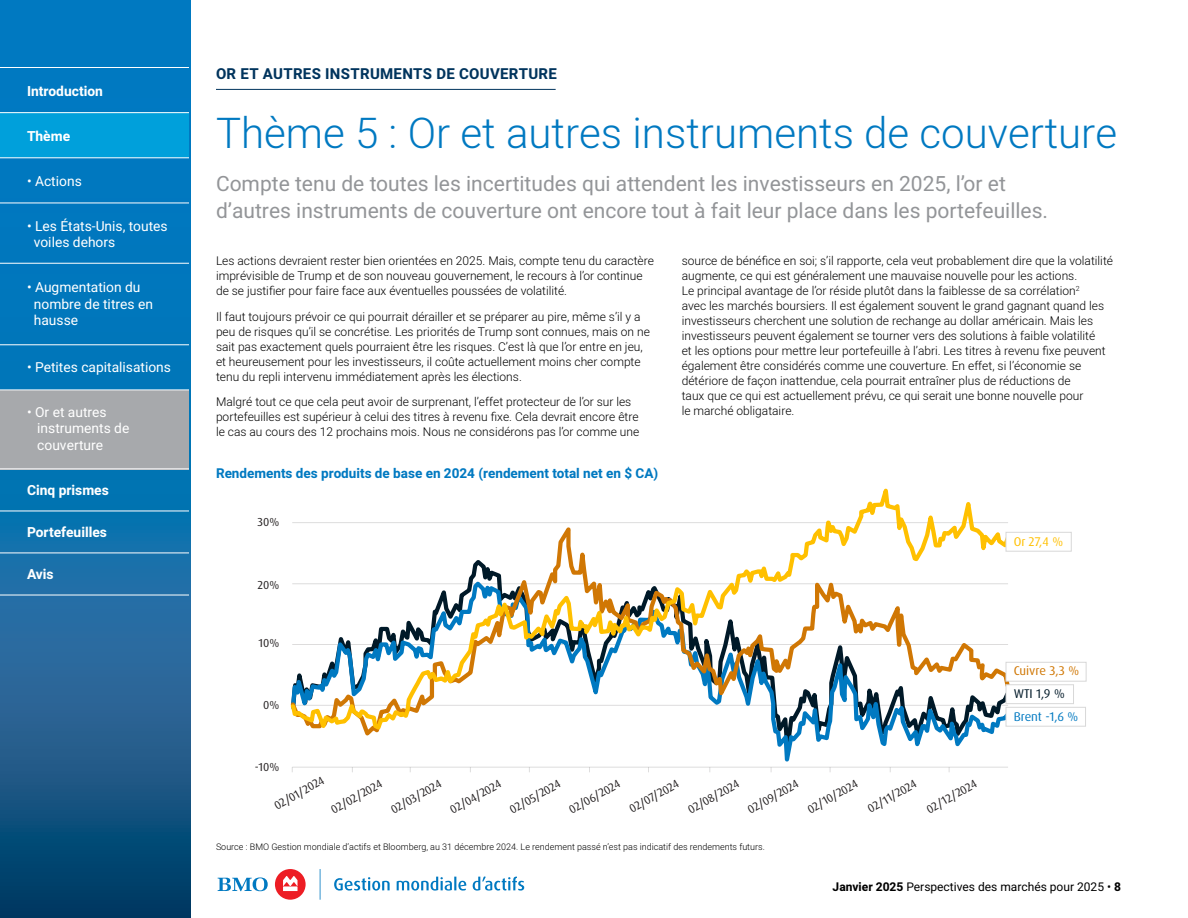
<style>
.page{position:relative;width:1188px;height:918px;background:#fff}
.page>*{position:absolute;margin:0;border:0;box-sizing:border-box;transform-origin:0 0}
.Heading_1{font:300 42px "Heebo";color:#0079c1}
.Paragraph_1{font:21px/27px "Heebo";color:#939598}
.Heading_2{font:700 15px "Heebo";letter-spacing:.02em;color:#00345d}
.t1{font:13.8px "Heebo";color:#fff}
.t2{font:700 13.8px "Heebo";color:#fff}
.t3{font:700 13.5px "Heebo";color:#0079c1}
.t4{font:12.6px/23px "Dax Pro";color:#d07704}
.t5{font:12.6px "Dax Pro";color:#ffc000}
.t6{font:300 12px/15px "Heebo";color:#000}
.t7{font:12px "Heebo";color:#000}
.t8{font:11.55px "Dax Pro";color:#231f20}
.t9{font:300 9px "Heebo";color:#000}
.s1{color:#001928}
.s2{color:#0079c1}
.s3{font-weight:700}
</style>
<div class="page">
<div style="left:275px;top:869px;width:31px;height:31px;background:#ed1d24;border-radius:50%"></div>
<svg style="left:283px;top:876px;width:15px;height:15px"></svg>
<svg style="left:320px;top:869px;width:1px;height:31px"></svg>
<svg style="left:218px;top:877px;width:50px;height:14px"></svg>
<svg style="left:334px;top:877px;width:56px;height:14px"></svg>
<svg style="left:473px;top:876px;width:51px;height:15px"></svg>
<svg style="left:397px;top:877px;width:69px;height:14px"></svg>
<svg style="left:0;top:0;width:190px;height:918px;background:#0e6aa5"></svg>
<hr style="left:216px;top:89px;width:340px;height:1px;background:#00345d">
<svg style="left:292px;top:741px;width:716px;height:32px"></svg>
<svg style="left:290px;top:488px;width:724px;height:251px"></svg>
<div style="left:1006px;top:532px;width:65px;height:19px;background:#fff"></div>
<div style="left:1006px;top:532px;width:66px;height:19px;border:1px solid #d8d8d8"></div>
<div style="left:1006px;top:662px;width:80px;height:19px;background:#fff"></div>
<div style="left:1006px;top:662px;width:80px;height:19px;border:1px solid #d8d8d8"></div>
<div style="left:1006px;top:685px;width:68px;height:19px;background:#fff"></div>
<div style="left:1006px;top:684px;width:68px;height:20px;border:1px solid #d8d8d8"></div>
<div style="left:1006px;top:707px;width:80px;height:19px;background:#fff"></div>
<div style="left:1006px;top:707px;width:80px;height:19px;border:1px solid #d8d8d8"></div>
<hr style="left:0;top:67px;width:189px;height:1px;background:#fff">
<div style="left:0;top:112px;width:189px;height:46px;background:#00a0db"></div>
<div style="left:0;top:390px;width:189px;height:79px;background:#a7a9ac"></div>
<hr style="left:0;top:112px;width:189px;height:1px;background:#fff">
<hr style="left:0;top:158px;width:189px;height:1px;background:#fff">
<hr style="left:0;top:203px;width:189px;height:1px;background:#fff">
<hr style="left:0;top:390px;width:189px;height:1px;background:#fff">
<hr style="left:0;top:553px;width:189px;height:1px;background:#fff">
<hr style="left:0;top:595px;width:189px;height:1px;background:#fff">
<hr style="left:0;top:263px;width:189px;height:1px;background:#fff">
<hr style="left:0;top:345px;width:189px;height:1px;background:#fff">
<hr style="left:0;top:469px;width:189px;height:1px;background:#fff">
<hr style="left:0;top:511px;width:189px;height:1px;background:#fff">
<p class="t2" style="left:27px;top:81px;width:77px">Introduction</p>
<p class="t2" style="left:27px;top:126px;width:45px">Thème</p>
<p class="t1" style="left:27px;top:171px;width:56px">• Actions</p>
<p class="t1" style="left:27px;top:216px;width:142px">• Les États-Unis, toutes</p>
<p class="t1" style="left:34px;top:233px;width:83px">voiles dehors</p>
<p class="t1" style="left:27px;top:278px;width:115px">• Augmentation du</p>
<p class="t1" style="left:34px;top:294px;width:121px">nombre de titres en</p>
<p class="t1" style="left:34px;top:311px;width:46px">hausse</p>
<p class="t1" style="left:27px;top:357px;width:146px">• Petites capitalisations</p>
<p class="t1" style="left:27px;top:402px;width:81px">• Or et autres</p>
<p class="t1" style="left:37px;top:419px;width:94px">instruments de</p>
<p class="t1" style="left:37px;top:435px;width:67px">couverture</p>
<p class="t2" style="left:27px;top:480px;width:83px">Cinq prismes</p>
<p class="t2" style="left:27px;top:522px;width:82px">Portefeuilles</p>
<p class="t2" style="left:27px;top:564px;width:28px">Avis</p>
<p class="Heading_2" style="left:216px;top:63px;width:342px">OR ET AUTRES INSTRUMENTS DE COUVERTURE</p>
<p class="Heading_1" style="left:216px;top:104px;width:903px">Thème 5 : Or et autres instruments de couverture</p>
<p class="Paragraph_1" style="left:216px;top:170px;width:834px">Compte tenu de toutes les incertitudes qui attendent les investisseurs en 2025, l’or et d’autres instruments de couverture ont encore tout à fait leur place dans les portefeuilles.</p>
<p class="t6" style="left:216px;top:253px;width:440px">Les actions devraient rester bien orientées en 2025. Mais, compte tenu du caractère imprévisible de Trump et de son nouveau gouvernement, le recours à l’or continue de se justifier pour faire face aux éventuelles poussées de volatilité.</p>
<p class="t6" style="left:216px;top:309px;width:435px">Il faut toujours prévoir ce qui pourrait dérailler et se préparer au pire, même s’il y a peu de risques qu’il se concrétise. Les priorités de Trump sont connues, mais on ne sait pas exactement quels pourraient être les risques. C’est là que l’or entre en jeu, et heureusement pour les investisseurs, il coûte actuellement moins cher compte tenu du repli intervenu immédiatement après les élections.</p>
<p class="t6" style="left:216px;top:394px;width:425px">Malgré tout ce que cela peut avoir de surprenant, l’effet protecteur de l’or sur les portefeuilles est supérieur à celui des titres à revenu fixe. Cela devrait encore être le cas au cours des 12 prochains mois. Nous ne considérons pas l’or comme une</p>
<p class="t3" style="left:216px;top:464px;width:444px">Rendements des produits de base en 2024 (rendement total net en $ CA)</p>
<p class="t8" style="left:258px;top:515px;width:23px">30%</p>
<p class="t8" style="left:258px;top:578px;width:23px">20%</p>
<p class="t8" style="left:259px;top:636px;width:22px">10%</p>
<p class="t8" style="left:263px;top:698px;width:18px">0%</p>
<p class="t8" style="left:255px;top:759px;width:26px">-10%</p>
<p class="t6" style="left:682px;top:253px;width:433px">source de bénéfice en soi; s’il rapporte, cela veut probablement dire que la volatilité augmente, ce qui est généralement une mauvaise nouvelle pour les actions.<br>Le principal avantage de l’or réside plutôt dans la faiblesse de sa corrélation<sup>2<br></sup>avec les marchés boursiers. Il est également souvent le grand gagnant quand les investisseurs cherchent une solution de rechange au dollar américain. Mais les investisseurs peuvent également se tourner vers des solutions à faible volatilité<br>et les options pour mettre leur portefeuille à l’abri. Les titres à revenu fixe peuvent également être considérés comme une couverture. En effet, si l’économie se détériore de façon inattendue, cela pourrait entraîner plus de réductions de<br>taux que ce qui est actuellement prévu, ce qui serait une bonne nouvelle pour<br>le marché obligataire.</p>
<p class="t5" style="left:1014px;top:533px;width:51px">Or 27,4 %</p>
<p class="t4" style="left:1014px;top:659px;width:67px">Cuivre 3,3 %<br><span class="s1">WTI 1,9 %<br></span><span class="s2">Brent -1,6 %</span></p>
<p class="t8" style="left:271px;top:800px;width:57px;rotate:-30deg">02/01/2024</p>
<p class="t8" style="left:328px;top:804px;width:58px;rotate:-30deg">02/02/2024</p>
<p class="t8" style="left:388px;top:804px;width:58px;rotate:-30deg">02/03/2024</p>
<p class="t8" style="left:447px;top:804px;width:58px;rotate:-30deg">02/04/2024</p>
<p class="t8" style="left:507px;top:804px;width:58px;rotate:-30deg">02/05/2024</p>
<p class="t8" style="left:566px;top:805px;width:59px;rotate:-30deg">02/06/2024</p>
<p class="t8" style="left:626px;top:804px;width:57px;rotate:-30deg">02/07/2024</p>
<p class="t8" style="left:685px;top:805px;width:59px;rotate:-30deg">02/08/2024</p>
<p class="t8" style="left:745px;top:804px;width:58px;rotate:-30deg">02/09/2024</p>
<p class="t8" style="left:805px;top:804px;width:57px;rotate:-30deg">02/10/2024</p>
<p class="t8" style="left:865px;top:803px;width:56px;rotate:-30deg">02/11/2024</p>
<p class="t8" style="left:924px;top:804px;width:57px;rotate:-30deg">02/12/2024</p>
<p class="t9" style="left:216px;top:841px;width:550px">Source : BMO Gestion mondiale d’actifs et Bloomberg, au 31 décembre 2024. Le rendement passé n’est pas indicatif des rendements futurs.</p>
<p class="t7" style="left:833px;top:878px;width:290px"><span class="s3">Janvier 2025</span> Perspectives des marchés pour 2025 • <span class="s3">8</span></p>
</div>
